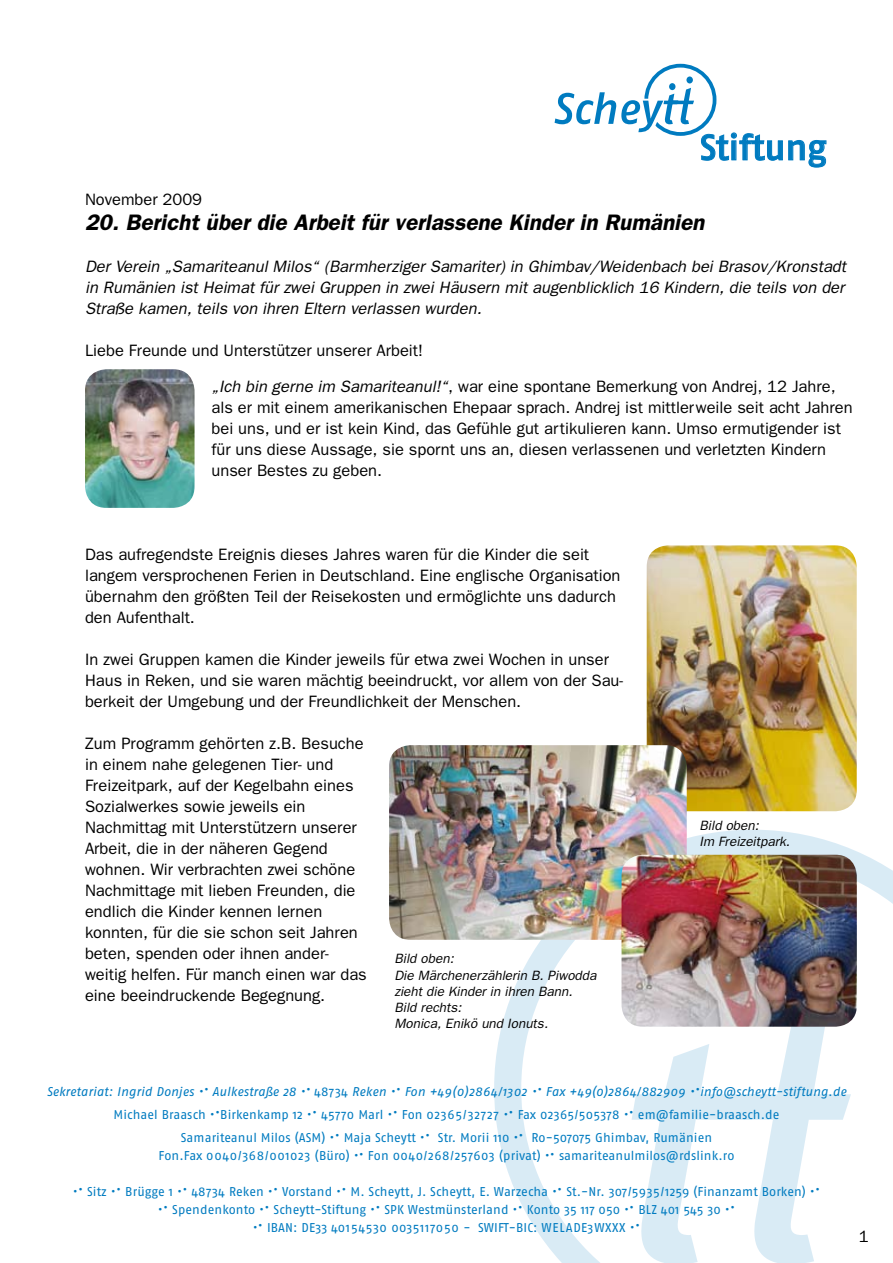
<style>
.page{position:relative;width:893px;height:1263px;background:#fff}
.page>*{position:absolute;margin:0;border:0;box-sizing:border-box;transform-origin:0 0}
.t1{font:36px "Fago No Med";letter-spacing:-.01em;color:#007bc0}
.t2{font:italic 600 22.5px "Franklin Gothic";color:#000}
.t3{font:16.5px/21px "Franklin Gothic";color:#000}
.t4{font:italic 16.5px/21px "Franklin Gothic";color:#000;text-align:justify}
.t5{font:italic 13.5px/16.2px "Franklin Gothic";color:#000}
.t6{font:12.75px/23px "Fago No";letter-spacing:.01em;color:#007bc0;text-align:center}
.t7{font:12.75px "Fago No";letter-spacing:.045em;color:#007bc0}
.s1{font-style:italic}
</style>
<div class="page">
<svg style="left:494px;top:830px;width:399px;height:433px"></svg>
<svg style="left:632px;top:1027px;width:219px;height:236px"></svg>
<div style="left:644px;top:64px;width:72px;height:72px;border:4px solid #007bc0;border-radius:50%"></div>
<div style="left:686px;top:76px;width:7px;height:7px;background:#007bc0;border-radius:50%"></div>
<div style="left:669px;top:83px;width:6px;height:7px;background:#007bc0;border-radius:50%"></div>
<svg style="left:555px;top:88px;width:271px;height:80px"></svg>
<img style="left:85px;top:369px;width:110px;height:139px">
<svg style="left:884px;top:1250px;width:9px;height:13px"></svg>
<img style="left:647px;top:545px;width:210px;height:266px">
<img style="left:389px;top:745px;width:298px;height:195px">
<img style="left:621px;top:855px;width:236px;height:172px">
<h1 class="t1" style="left:700px;top:127px;width:128px">Stiftung</h1>
<p class="t3" style="left:85px;top:188px;width:119px">November 2009</p>
<h2 class="t2" style="left:85px;top:209px;width:621px">20. Bericht über die Arbeit für verlassene Kinder in Rumänien</h2>
<p class="t4" style="left:85px;top:255px;width:763px">Der Verein „Samariteanul Milos“ (Barmherziger Samariter) in Ghimbav/Weidenbach bei Brasov/Kronstadt in Rumänien ist Heimat für zwei Gruppen in zwei Häusern mit augenblicklich 16 Kindern, die teils von der Straße kamen, teils von ihren Eltern verlassen wurden.</p>
<p class="t3" style="left:212px;top:332px;width:626px;line-height:36px;text-indent:-126px">Liebe Freunde und Unterstützer unserer Arbeit!<br><span class="s1">„Ich bin gerne im Samariteanul!“</span>, war eine spontane Bemerkung von Andrej, 12 Jahre,</p>
<p class="t3" style="left:212px;top:396px;width:643px">als er mit einem amerikanischen Ehepaar sprach. Andrej ist mittlerweile seit acht Jahren bei uns, und er ist kein Kind, das Gefühle gut artikulieren kann. Umso ermutigender ist für uns diese Aussage, sie spornt uns an, diesen verlassenen und verletzten Kindern unser Bestes zu geben.</p>
<p class="t3" style="left:85px;top:543px;width:537px">Das aufregendste Ereignis dieses Jahres waren für die Kinder die seit langem versprochenen Ferien in Deutschland. Eine englische Organisation übernahm den größten Teil der Reisekosten und ermöglichte uns dadurch den Aufenthalt.</p>
<p class="t3" style="left:85px;top:648px;width:540px">In zwei Gruppen kamen die Kinder jeweils für etwa zwei Wochen in unser<br>Haus in Reken, und sie waren mächtig beeindruckt, vor allem von der Sau&shy;berkeit der Umgebung und der Freundlichkeit der Menschen.</p>
<p class="t3" style="left:85px;top:732px;width:283px">Zum Programm gehörten z.B. Besuche in einem nahe gelegenen Tier- und Freizeitpark, auf der Kegelbahn eines Sozialwerkes sowie jeweils ein Nachmittag mit Unterstützern unserer Arbeit, die in der näheren Gegend wohnen. Wir verbrachten zwei schöne Nachmittage mit lieben Freunden, die endlich die Kinder kennen lernen konnten, für die sie schon seit Jahren beten, spenden oder ihnen ander&shy;weitig helfen. Für manch einen war das eine beeindruckende Begegnung.</p>
<p class="t5" style="left:394px;top:950px;width:204px">Bild oben:<br>Die Märchenerzählerin B. Piwodda zieht die Kinder in ihren Bann.<br>Bild rechts:<br>Monica, Enikö und Ionuts.</p>
<p class="t5" style="left:699px;top:816px;width:92px">Bild oben:<br>Im Freizeitpark.</p>
<p class="t6" style="left:47px;top:1079px;width:801px"><span class="s1">Sekretariat: Ingrid Donjes •• Aulkestraße 28 ••</span> 48734 <span class="s1">Reken •• Fon +49(0)2864/1302 •• Fax +49(0)2864/882909 ••info@scheytt-stiftung.de<br></span>Michael Braasch ••Birkenkamp 12 •• 45770 Marl •• Fon 02365/32727 •• Fax 02365/505378 •• em@familie-braasch.de<br>Samariteanul Milos (ASM) •• Maja Scheytt •• Str. Morii 110 •• Ro-507075 Ghimbav, Rumänien</p>
<p class="t6" style="left:158px;top:1144px;width:577px">Fon.Fax 0040/368/001023 (Büro) •• Fon 0040/268/257603 (privat) •• samariteanulmilos@rdslink.ro</p>
<p class="t6" style="left:73px;top:1180px;width:749px">•• Sitz •• Brügge 1 •• 48734 Reken •• Vorstand •• M. Scheytt, J. Scheytt, E. Warzecha •• St.-Nr. 307/5935/1259 (Finanzamt Borken) ••</p>
<p class="t6" style="left:158px;top:1198px;width:579px">•• Spendenkonto •• Scheytt-Stiftung •• SPK Westmünsterland •• Konto 35 117 050 •• BLZ 401 545 30 ••</p>
<p class="t7" style="left:253px;top:1220px;width:389px">•• IBAN: DE33 40154530 0035117050 - SWIFT-BIC: WELADE3WXXX ••</p>
<p class="t3" style="left:859px;top:1226px;width:11px">1</p>
</div>
